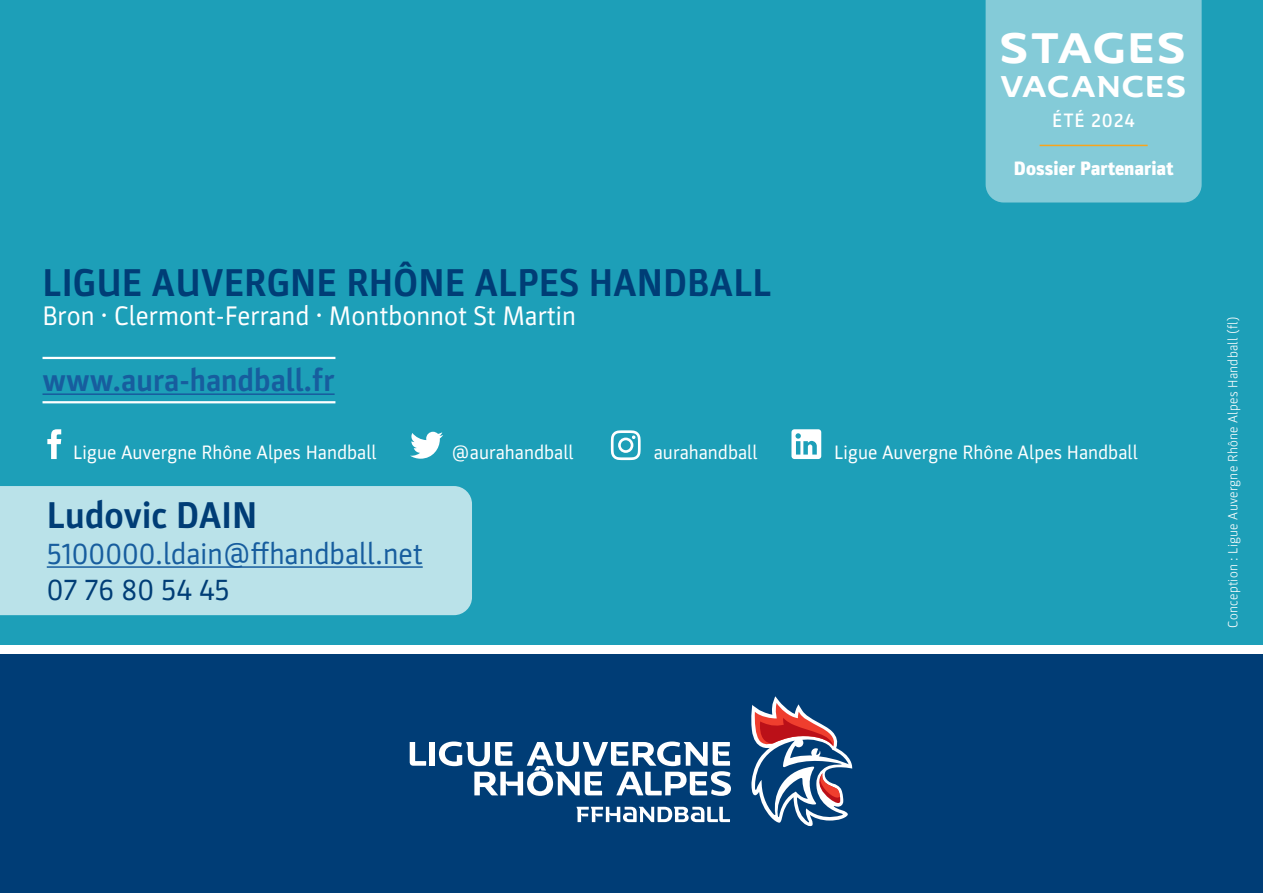
<style>
.page{position:relative;width:1263px;height:893px;background:#fff}
.page>*{position:absolute;margin:0;border:0;box-sizing:border-box;transform-origin:0 0}
.t1{font:40.5px "FF Hand";letter-spacing:.05em;color:#fff}
.t2{font:700 39px "Parka";color:#003d76}
.t3{font:700 37.5px "Parka";color:#003d76}
.t4{font:700 31.5px "Parka";color:#175d9e}
.t5{font:30px "Parka";color:#175d9e}
.t6{font:30px "Parka";color:#003d76}
.t7{font:28.5px "FF Hand";letter-spacing:.025em;color:#fff}
.t8{font:27px "Parka";color:#fff}
.t9{font:19.5px "Parka";color:#fff}
.t10{font:900 19.5px "Parka";color:#fff}
.t11{font:500 19.5px "Parka";letter-spacing:.05em;color:#fff}
.t12{font:300 13.5px "Parka";letter-spacing:.02em;color:#fff}
</style>
<div class="page">
<div style="left:0;top:0;width:1263px;height:645px;background:#1d9fb8"></div>
<div style="left:0;top:486px;width:472px;height:129px;background:#bae2e9"></div>
<div style="left:0;top:655px;width:1263px;height:238px;background:#003d76"></div>
<svg style="left:751px;top:696px;width:101px;height:130px"></svg>
<svg style="left:410px;top:742px;width:16px;height:24px"></svg>
<div style="left:430px;top:742px;width:5px;height:24px;background:#fff"></div>
<svg style="left:439px;top:741px;width:292px;height:55px"></svg>
<svg style="left:576px;top:807px;width:154px;height:15px"></svg>
<hr style="left:43px;top:401px;width:292px;height:2px;background:#fff">
<hr style="left:43px;top:357px;width:292px;height:2px;background:#fff">
<hr style="left:43px;top:393px;width:292px;height:2px;background:#175d9e">
<svg style="left:47px;top:429px;width:14px;height:30px"></svg>
<svg style="left:410px;top:432px;width:33px;height:27px"></svg>
<svg style="left:611px;top:430px;width:30px;height:30px"></svg>
<svg style="left:791px;top:429px;width:30px;height:30px"></svg>
<div style="left:986px;top:0;width:216px;height:203px;background:#84cbd8"></div>
<hr style="left:1040px;top:145px;width:108px;height:1px;background:#f9a51b">
<hr style="left:47px;top:566px;width:376px;height:2px;background:#175d9e">
<p class="t1" style="left:1001px;top:22px;width:187px">STAGES</p>
<p class="t7" style="left:1001px;top:69px;width:187px">VACANCES</p>
<p class="t11" style="left:1052px;top:110px;width:84px">ÉTÉ 2024</p>
<p class="t2" style="left:43px;top:261px;width:731px">LIGUE AUVERGNE RHÔNE ALPES HANDBALL</p>
<p class="t8" style="left:43px;top:300px;width:535px">Bron • Clermont-Ferrand • Montbonnot St Martin</p>
<p class="t4" style="left:43px;top:363px;width:294px">www.aura-handball.fr</p>
<p class="t10" style="left:1014px;top:158px;width:161px">Dossier Partenariat</p>
<p class="t9" style="left:73px;top:441px;width:305px">Ligue Auvergne Rhône Alpes Handball</p>
<p class="t9" style="left:452px;top:442px;width:124px">@aurahandball</p>
<p class="t9" style="left:654px;top:442px;width:105px">aurahandball</p>
<p class="t9" style="left:834px;top:442px;width:305px">Ligue Auvergne Rhône Alpes Handball</p>
<p class="t3" style="left:47px;top:494px;width:212px">Ludovic DAIN</p>
<p class="t5" style="left:47px;top:537px;width:378px">5100000.ldain@ffhandball.net</p>
<p class="t6" style="left:47px;top:573px;width:185px">07 76 80 54 45</p>
<p class="t12" style="left:1225px;top:628px;width:313px;rotate:-90deg">Conception : Ligue Auvergne Rhône Alpes Handball (fl)</p>
</div>
